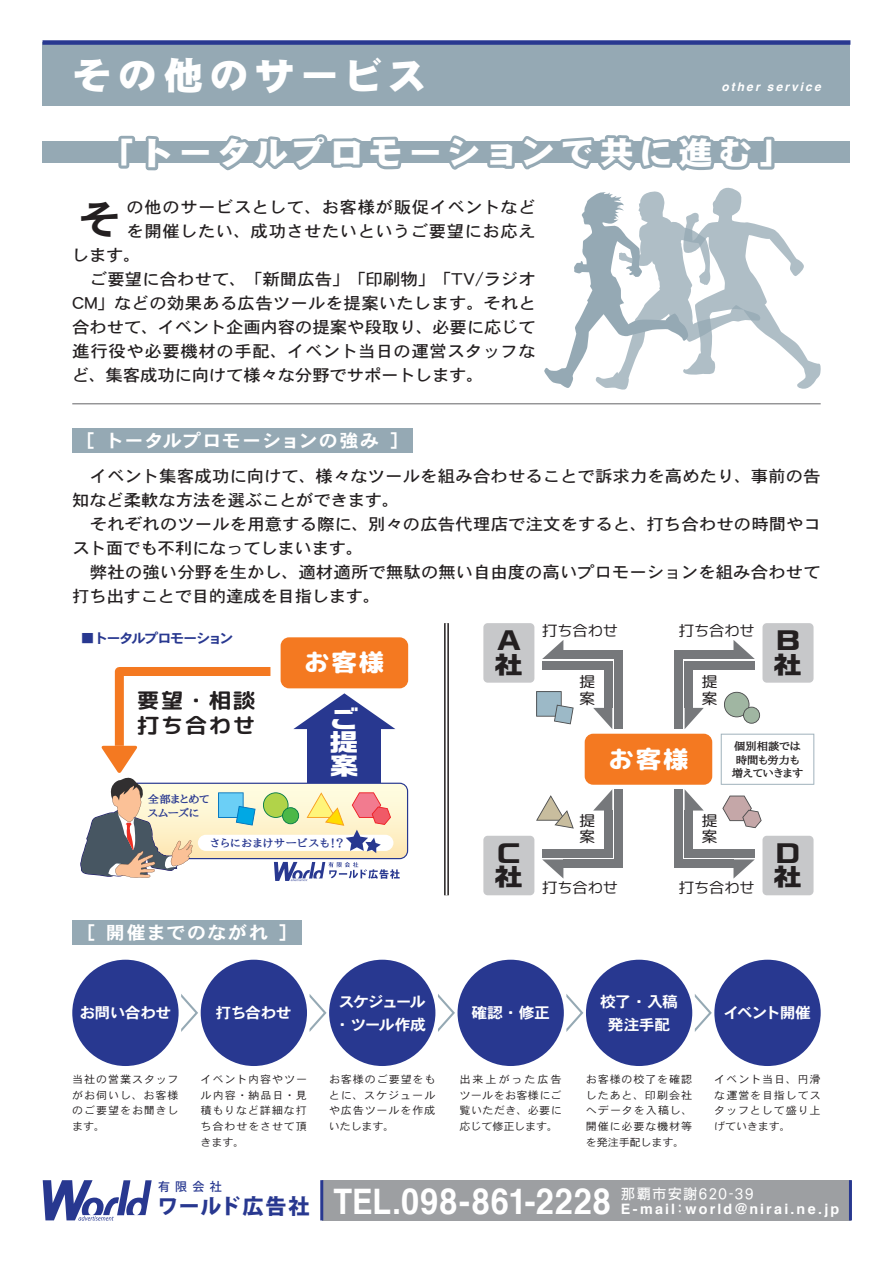
<style>
.page{position:relative;width:893px;height:1263px;background:#fff}
.page>*{position:absolute;margin:0;border:0;box-sizing:border-box;transform-origin:0 0}
.t1{font:40.5px "DFHS Gothic W7 MP RKSJ H";color:#231f20;scale:1.06 1}
.t2{font:37.5px "DF Gothic EB MP RKSJ H";letter-spacing:.14em;color:#fff;scale:1.06 1}
.t3{font:700 35.85px "Helvetica";letter-spacing:.03em;color:#fff;scale:.91 1}
.t4{font:31.5px "DF Gothic EB MP RKSJ H";letter-spacing:.15em;color:#fff;scale:1.08 1}
.t5{font:700 24px/23.2px "Ro G San Srf Std";color:#231f20;scale:1.2 1}
.t6{font:24px "rounded mgenplus 1 p heavy";letter-spacing:.075em;color:#fff;scale:1.06 1}
.t7{font:700 24px/23.5px "Ro G San Srf Std";color:#fff;text-align:justify;scale:1.2 1}
.t8{font:21px/25.5px "rounded mgenplus 1 p bold";letter-spacing:.06em;color:#231f20;scale:1.08 1}
.t9{font:800 21px "Koz Go Pr 6 N";letter-spacing:.065em;color:#283890}
.t10{font:18px "DFHS Gothic W7 MP RKSJ H";letter-spacing:.035em;color:#fff;scale:1.06 1}
.t11{font:18px "DFHS Gothic W7 MP RKSJ H";letter-spacing:.08em;color:#fff;scale:1.06 1}
.t12{font:16.5px/24px "DFHS Gothic W5 MP RKSJ H";color:#231f20;scale:1.06 1}
.t13{font:16.5px "DFHS Gothic W5 MP RKSJ H";letter-spacing:.02em;color:#231f20;scale:1.06 1}
.t14{font:16.5px "DFHS Gothic W5 MP RKSJ H";letter-spacing:.025em;color:#231f20;scale:1.06 1}
.t15{font:15px/23.2px "DFHS Gothic W7 MP RKSJ H";letter-spacing:-.045em;color:#fff;text-align:center;scale:1.06 1}
.t16{font:15px "rounded mgenplus 1 p regular";letter-spacing:-.045em;color:#231f20;scale:1.06 1}
.t17{font:15px/23.2px "DFHS Gothic W7 MP RKSJ H";letter-spacing:-.1em;color:#fff;scale:1.06 1}
.t18{font:15px/16.2px "rounded mgenplus 1 p regular";letter-spacing:-.045em;color:#231f20;scale:1.08 1}
.t19{font:700 14.4px "Helvetica";letter-spacing:.155em;color:#fff}
.t20{font:14.4px "DF Gothic P W5 90 pv RKSJ H";letter-spacing:.08em;color:#fff}
.t21{font:13.5px "DFHS Gothic W7 MP RKSJ H";letter-spacing:-.115em;color:#283890;scale:1.06 1}
.t22{font:italic 700 12px "Helvetica";letter-spacing:.175em;color:#fff}
.t23{font:500 12px "Koz Go Pr 6 N";color:#283890}
.t24{font:10.5px/15.8px "DFHS Gothic W3 MP RKSJ H";letter-spacing:.07em;color:#231f20;text-align:justify;scale:1.06 1}
.t25{font:700 10.5px/13.5px "Aozora Mincho";color:#231f20;text-align:center;scale:1.08 1}
.t26{font:700 10.5px "Aozora Mincho";letter-spacing:.09em;color:#283890;scale:1.08 1}
.t27{font:700 10.5px/13.5px "Aozora Mincho";color:#283890;scale:1.08 1}
.s1{font-size:35.1px}
.s2{font-family:"DF Gothic P W5 90 pv RKSJ H";font-weight:400}
</style>
<div class="page">
<div style="left:322px;top:1180px;width:528px;height:40px;background:#9d9fa2"></div>
<svg style="left:43px;top:1180px;width:109px;height:41px"></svg>
<hr style="left:320px;top:1180px;width:3px;height:40px;background:#283890">
<hr style="left:849px;top:1180px;width:3px;height:40px;background:#283890">
<div style="left:43px;top:43px;width:807px;height:63px;background:#95a9b4"></div>
<div style="left:43px;top:40px;width:807px;height:5px;background:#283890"></div>
<div style="left:72px;top:428px;width:340px;height:25px;background:#95a9b4"></div>
<div style="left:43px;top:142px;width:807px;height:21px;background:#95a9b4"></div>
<svg style="left:115px;top:134px;width:662px;height:37px"></svg>
<div style="left:72px;top:920px;width:230px;height:25px;background:#95a9b4"></div>
<div style="left:72px;top:960px;width:107px;height:106px;background:#283890;border-radius:50%"></div>
<div style="left:201px;top:960px;width:106px;height:106px;background:#283890;border-radius:50%"></div>
<div style="left:329px;top:960px;width:106px;height:106px;background:#283890;border-radius:50%"></div>
<div style="left:458px;top:960px;width:106px;height:106px;background:#283890;border-radius:50%"></div>
<div style="left:586px;top:960px;width:106px;height:106px;background:#283890;border-radius:50%"></div>
<div style="left:714px;top:960px;width:107px;height:106px;background:#283890;border-radius:50%"></div>
<svg style="left:181px;top:994px;width:17px;height:38px"></svg>
<svg style="left:310px;top:994px;width:17px;height:38px"></svg>
<svg style="left:438px;top:994px;width:17px;height:38px"></svg>
<svg style="left:566px;top:994px;width:17px;height:38px"></svg>
<svg style="left:695px;top:994px;width:17px;height:38px"></svg>
<hr style="left:72px;top:404px;width:749px;height:1px;background:#636366">
<svg style="left:544px;top:188px;width:277px;height:202px"></svg>
<div style="left:444px;top:623px;width:5px;height:272px;background:#7b7879"></div>
<hr style="left:446px;top:623px;width:1px;height:272px;background:#fff">
<div style="left:281px;top:637px;width:127px;height:51px;background:#f47921;border-radius:9px"></div>
<svg style="left:80px;top:662px;width:328px;height:308px"></svg>
<div style="left:585px;top:734px;width:127px;height:51px;background:#f47921;border-radius:9px"></div>
<div style="left:483px;top:623px;width:51px;height:60px;background:#c7c8ca;border-radius:4px"></div>
<svg style="left:593px;top:708px;width:19px;height:21px"></svg>
<svg style="left:542px;top:640px;width:21px;height:19px"></svg>
<div style="left:563px;top:650px;width:60px;height:9px;background:#76787b"></div>
<div style="left:542px;top:661px;width:70px;height:9px;background:#76787b"></div>
<div style="left:614px;top:650px;width:9px;height:79px;background:#76787b"></div>
<div style="left:604px;top:661px;width:8px;height:47px;background:#76787b"></div>
<div style="left:762px;top:623px;width:51px;height:60px;background:#c7c8ca;border-radius:4px"></div>
<svg style="left:685px;top:708px;width:19px;height:21px"></svg>
<svg style="left:733px;top:640px;width:22px;height:19px"></svg>
<div style="left:674px;top:650px;width:59px;height:9px;background:#76787b"></div>
<div style="left:685px;top:661px;width:70px;height:9px;background:#76787b"></div>
<div style="left:674px;top:650px;width:8px;height:79px;background:#76787b"></div>
<div style="left:685px;top:661px;width:8px;height:47px;background:#76787b"></div>
<div style="left:483px;top:836px;width:51px;height:59px;background:#c7c8ca;border-radius:4px"></div>
<svg style="left:594px;top:790px;width:18px;height:20px"></svg>
<svg style="left:542px;top:859px;width:21px;height:19px"></svg>
<div style="left:563px;top:859px;width:60px;height:9px;background:#76787b"></div>
<div style="left:542px;top:849px;width:70px;height:8px;background:#76787b"></div>
<div style="left:614px;top:789px;width:9px;height:79px;background:#76787b"></div>
<div style="left:604px;top:810px;width:8px;height:47px;background:#76787b"></div>
<div style="left:762px;top:836px;width:51px;height:59px;background:#c7c8ca;border-radius:4px"></div>
<svg style="left:685px;top:790px;width:18px;height:20px"></svg>
<svg style="left:733px;top:859px;width:22px;height:19px"></svg>
<div style="left:674px;top:859px;width:59px;height:9px;background:#76787b"></div>
<div style="left:685px;top:849px;width:70px;height:8px;background:#76787b"></div>
<div style="left:674px;top:789px;width:8px;height:79px;background:#76787b"></div>
<div style="left:685px;top:810px;width:8px;height:47px;background:#76787b"></div>
<svg style="left:536px;top:691px;width:38px;height:33px"></svg>
<svg style="left:724px;top:692px;width:36px;height:32px"></svg>
<svg style="left:536px;top:795px;width:38px;height:33px"></svg>
<svg style="left:722px;top:795px;width:40px;height:33px"></svg>
<svg style="left:721px;top:734px;width:93px;height:51px"></svg>
<h2 class="t2" style="left:72px;top:57px;width:336px">その他のサービス</h2>
<p class="t22" style="left:721px;top:77px;width:101px">other service</p>
<h3 class="t4" style="left:99px;top:137px;width:644px">「トータルプロモーションで共に進む」</h3>
<p class="t13" style="left:127px;top:199px;width:388px">の他のサービスとして、お客様が販促イベントなど</p>
<p class="t13" style="left:127px;top:223px;width:388px">を開催したい、成功させたいというご要望にお応え</p>
<p class="t12" style="left:72px;top:243px;width:67px">します。</p>
<p class="t12" style="left:72px;top:267px;width:439px">　ご要望に合わせて、「新聞広告」「印刷物」「TV/ラジオ</p>
<p class="t12" style="left:72px;top:291px;width:439px">CM」などの効果ある広告ツールを提案いたします。それと</p>
<p class="t12" style="left:72px;top:315px;width:439px">合わせて、イベント企画内容の提案や段取り、必要に応じて</p>
<p class="t14" style="left:72px;top:343px;width:439px">進行役や必要機材の手配、イベント当日の運営スタッフな</p>
<p class="t12" style="left:72px;top:363px;width:390px">ど、集客成功に向けて様々な分野でサポートします。</p>
<h1 class="t1" style="left:78px;top:199px;width:42px">そ</h1>
<p class="t10" style="left:87px;top:431px;width:294px">[ トータルプロモーションの強み ]</p>
<p class="t12" style="left:72px;top:464px;width:708px">　イベント集客成功に向けて、様々なツールを組み合わせることで訴求力を高めたり、事前の告知など柔軟な方法を選ぶことができます。<br>　それぞれのツールを用意する際に、別々の広告代理店で注文をすると、打ち合わせの時間やコスト面でも不利になってしまいます。<br>　弊社の強い分野を生かし、適材適所で無駄の無い自由度の高いプロモーションを組み合わせて打ち出すことで目的達成を目指します。</p>
<p class="t21" style="left:80px;top:632px;width:146px">■トータルプロモーション</p>
<p class="t8" style="left:137px;top:687px;width:112px">要望・相談打ち合わせ</p>
<p class="t27" style="left:148px;top:793px;width:58px">全部まとめてスムーズに</p>
<h3 class="t6" style="left:304px;top:646px;width:77px">お客様</h3>
<h3 class="t7" style="left:330px;top:707px;width:25px">ご提案</h3>
<p class="t26" style="left:210px;top:837px;width:125px">さらにおまけサービスも！？</p>
<p class="t11" style="left:88px;top:924px;width:189px">[ 開催までのながれ ]</p>
<h3 class="t5" style="left:494px;top:630px;width:24px">A社</h3>
<h3 class="t5" style="left:494px;top:842px;width:24px">C社</h3>
<p class="t16" style="left:542px;top:620px;width:74px">打ち合わせ</p>
<h3 class="t5" style="left:774px;top:630px;width:24px">B社</h3>
<p class="t18" style="left:702px;top:674px;width:16px">提案</p>
<p class="t16" style="left:678px;top:620px;width:74px">打ち合わせ</p>
<p class="t18" style="left:579px;top:674px;width:16px">提案</p>
<h3 class="t6" style="left:608px;top:742px;width:77px">お客様</h3>
<p class="t25" style="left:732px;top:740px;width:68px">個別相談では時間も労力も増えていきます</p>
<p class="t18" style="left:579px;top:812px;width:16px">提案</p>
<p class="t16" style="left:542px;top:877px;width:74px">打ち合わせ</p>
<p class="t18" style="left:702px;top:812px;width:16px">提案</p>
<p class="t16" style="left:678px;top:877px;width:74px">打ち合わせ</p>
<h3 class="t5" style="left:774px;top:842px;width:24px">D社</h3>
<p class="t15" style="left:600px;top:989px;width:75px">校了・入稿発注手配</p>
<p class="t15" style="left:79px;top:1001px;width:88px">お問い合わせ</p>
<p class="t15" style="left:216px;top:1001px;width:73px">打ち合わせ</p>
<p class="t17" style="left:334px;top:989px;width:88px">スケジュール・ツール作成</p>
<p class="t15" style="left:471px;top:1001px;width:76px">確認・修正</p>
<p class="t15" style="left:724px;top:1001px;width:84px">イベント開催</p>
<p class="t24" style="left:72px;top:1071px;width:102px">当社の営業スタッフがお伺いし、お客様のご要望をお聞きします。</p>
<p class="t24" style="left:201px;top:1071px;width:102px">イベント内容やツール内容・納品日・見積もりなど詳細な打ち合わせをさせて頂きます。</p>
<p class="t24" style="left:329px;top:1071px;width:102px">お客様のご要望をもとに、スケジュールや広告ツールを作成いたします。</p>
<p class="t24" style="left:586px;top:1071px;width:103px">お客様の校了を確認したあと、印刷会社へデータを入稿し、開催に必要な機材等を発注手配します。</p>
<p class="t24" style="left:459px;top:1071px;width:98px">出来上がった広告ツールをお客様にご覧いただき、必要に応じて修正します。</p>
<p class="t24" style="left:714px;top:1071px;width:102px">イベント当日、円滑な運営を目指してスタッフとして盛り上げていきます。</p>
<p class="t23" style="left:158px;top:1179px;width:65px">有限会社</p>
<p class="t9" style="left:157px;top:1194px;width:154px">ワールド広告社</p>
<h3 class="t3" style="left:333px;top:1172px;width:306px"><span class="s1">TEL.</span>098-861-2228</h3>
<p class="t20" style="left:621px;top:1187px;width:134px">那覇市安謝620-39</p>
<p class="t19" style="left:621px;top:1197px;width:220px">E-mail<span class="s2">：</span>world@nirai.ne.jp</p>
</div>
